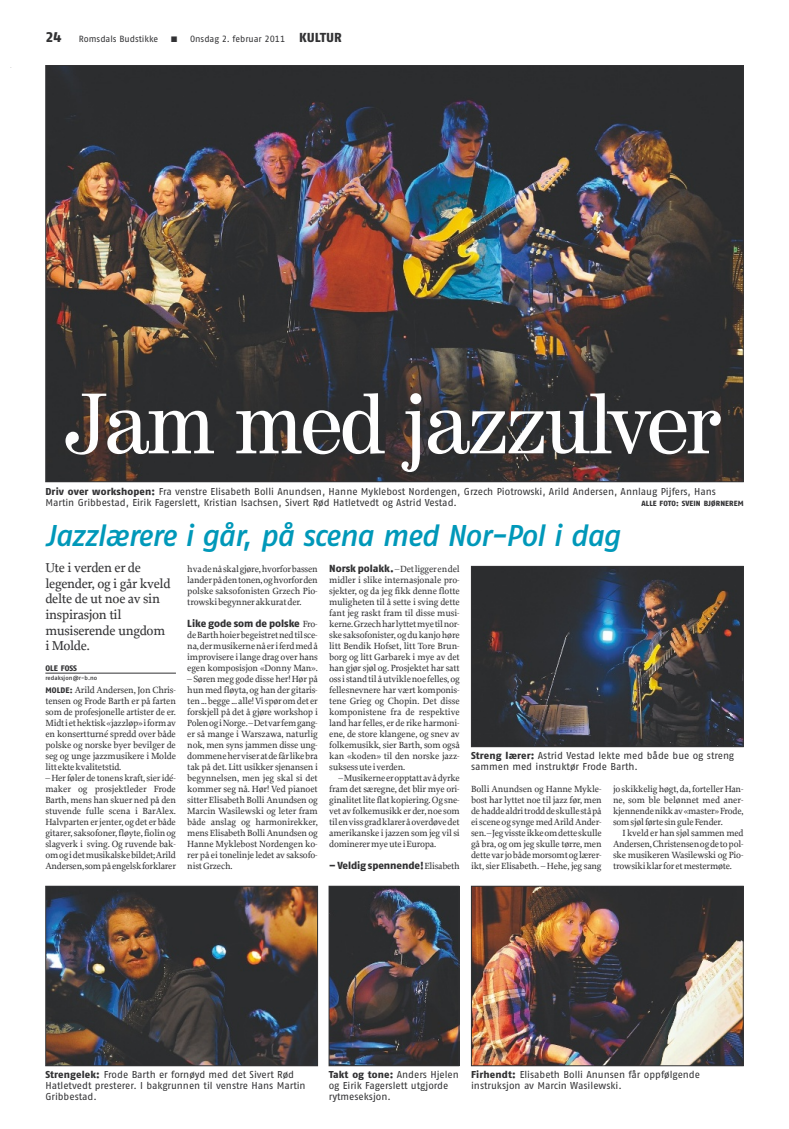
<style>
.page{position:relative;width:789px;height:1129px;background:#fff}
.page>*{position:absolute;margin:0;border:0;box-sizing:border-box;transform-origin:0 0}
.t1{font:85.1px "Century 725 BT";letter-spacing:-.035em;color:#fefefe}
.t2{font:italic 30px "Fago No Med Lf";letter-spacing:-.035em;color:#0098b9}
.t3{font:500 13.5px/15.5px "Proforma";letter-spacing:-.025em;color:#323234}
.t4{font:10.2px "Fago No Exb Lf";letter-spacing:-.01em;color:#323234}
.t5{font:10px/11px "Fago No Regular LF";letter-spacing:-.005em;color:#323234}
.t6{font:500 9.4px/11px "Proforma";letter-spacing:-.02em;color:#323234;text-align:justify}
.t7{font:9px "Fago No Regular Tf";color:#323234}
.t8{font:8px "Fago No Exb Lf";color:#323234}
.t9{font:7.5px "Fago No Exb Lf";letter-spacing:.015em;color:#323234}
.t10{font:6px "Fago No Med Lf";letter-spacing:.015em;color:#323234}
.t11{font:4px "Century 725 BT";color:#323232}
.s1{font-family:"Fago No Exb Tf";font-size:14px}
.s2{font-family:"Fago No Exb Tf";font-size:13px}
.s3{font-family:"Fago No Exb Lf"}
.s4{font-family:"Fago No Exb Lf";font-weight:400;font-size:8px}
.s5{font-family:"Proforma";font-weight:500;font-size:9.4px}
.s6{font-family:"Fago No Exb Lf";font-weight:400;font-size:10.2px}
</style>
<div class="page">
<hr style="left:45px;top:672px;width:131px;height:1px;background:#323234">
<img style="left:473px;top:887px;width:268px;height:176px">
<div style="left:471px;top:885px;width:272px;height:180px;border:1px solid #323234"></div>
<img style="left:330px;top:887px;width:127px;height:176px">
<div style="left:328px;top:885px;width:131px;height:180px;border:1px solid #323234"></div>
<img style="left:47px;top:887px;width:268px;height:176px">
<div style="left:45px;top:885px;width:272px;height:180px;border:1px solid #323234"></div>
<img style="left:47px;top:67px;width:694px;height:413px">
<img style="left:473px;top:568px;width:268px;height:176px">
<div style="left:471px;top:566px;width:272px;height:180px;border:1px solid #323234"></div>
<p class="t11" style="left:11px;top:65px;width:3px">.</p>
<p class="t7" style="left:45px;top:36px;width:114px"><span class="s1">24</span> Romsdals Budstikke</p>
<p class="t7" style="left:171px;top:36px;width:172px">■ Onsdag 2. februar 2011 <span class="s2">KULTUR</span></p>
<h1 class="t1" style="left:65px;top:393px;width:658px">Jam med jazzulver</h1>
<p class="t5" style="left:45px;top:486px;width:671px"><span class="s3">Driv over workshopen:</span> Fra venstre Elisabeth Bolli Anundsen, Hanne Myklebost Nordengen, Grzech Piotrowski, Arild Andersen, Annlaug Pijfers, Hans<br>Martin Gribbestad, Eirik Fagerslett, Kristian Isachsen, Sivert Rød Hatletvedt og Astrid Vestad.</p>
<p class="t9" style="left:641px;top:500px;width:104px">ALLE FOTO: SVEIN BJØRNEREM</p>
<h2 class="t2" style="left:45px;top:524px;width:576px">Jazzlærere i går, på scena med Nor-Pol i dag</h2>
<h3 class="t3" style="left:45px;top:560px;width:127px">Ute i verden er de legender, og i går kveld delte de ut noe av sin inspirasjon til musiserende ungdom i Molde.</h3>
<p class="t8" style="left:45px;top:664px;width:33px">OLE FOSS</p>
<p class="t10" style="left:45px;top:676px;width:53px">redaksjon@r-b.no</p>
<p class="t6" style="left:45px;top:684px;width:132px;text-align:left"><span class="s4">MOLDE:</span> Arild Andersen, Jon Chris&shy;tensen og Frode Barth er på farten som de profesjonelle artister de er.<br>Midtiethektisk«jazzløp»iformav en konsertturné spredd over både polske og norske byer bevilger de seg og unge jazzmusikere i Molde littektekvalitetstid.<br>–Herføler de tonenskraft,sieridé&shy;maker og prosjektleder Frode Barth, mens han skuer ned på den stuvende fulle scena i BarAlex.<br>Halvpartenerjenter,ogdet erbåde gitarer, saksofoner, fløyte, fiolin og slagverk i sving. Og ruvende bak&shy;omogidetmusikalskebildet;Arild Andersen,sompåengelskforklarer</p>
<p class="t6" style="left:187px;top:563px;width:132px">hvadenåskalgjøre,hvorforbassen landerpådentonen,oghvorforden polske saksofonisten Grzech Pio&shy;trowskibegynnerakkuratder.</p>
<p class="t4" style="left:187px;top:619px;width:132px">Like gode som de polske <span class="s5">Fro-</span></p>
<p class="t6" style="left:187px;top:629px;width:132px">deBarthhoierbegeistretnedtilsce&shy;na,dermusikernenåeriferdmedå improvisere i lange drag over hans egen komposisjon «Donny Man».</p>
<p class="t6" style="left:187px;top:673px;width:132px">– Søren meg gode disse her! Hør på hun med fløyta, og han der gitaris&shy;ten...begge...alle!Vispøromdeter forskjell på det å gjøre workshop i PolenogiNorge.–Detvarfemgang&shy;er så mange i Warszawa, naturlig nok, men syns jammen disse ung&shy;dommeneherviseratdefårlikebra tak på det. Litt usikker sjenansen i begynnelsen, men jeg skal si det kommer seg nå. Hør! Ved pianoet sitter Elisabeth Bolli Anundsen og Marcin Wasilewski og leter fram både anslag og harmonirekker, mens Elisabeth Bolli Anundsen og Hanne Myklebost Nordengen ko&shy;rer på ei tonelinje ledet av saksofo&shy;nistGrzech.</p>
<p class="t6" style="left:329px;top:563px;width:132px"><span class="s6">Norsk polakk.</span>–Detliggerendel midler i slike internasjonale pro&shy;sjekter, og da jeg fikk denne flotte muligheten til å sette i sving dette fant jeg raskt fram til disse musi&shy;kerne.Grzechharlyttetmyetilnor&shy;skesaksofonister,ogdukanjohøre litt Bendik Hofset, litt Tore Brun&shy;borg og litt Garbarek i mye av det han gjør sjøl og. Prosjektet har satt ossistandtilåutviklenoefelles,og fellesnevnere har vært komponis&shy;tene Grieg og Chopin. Det disse komponistene fra de respektive land har felles, er de rike harmoni&shy;ene, de store klangene, og snev av folkemusikk, sier Barth, som også kan «koden» til den norske jazz&shy;suksessuteiverden.</p>
<p class="t6" style="left:329px;top:772px;width:132px;text-indent:9px">–Musikerneeropptattavådyrke fram det særegne, det blir mye ori&shy;ginalitetlite flatkopiering.Ogsne&shy;vet avfolkemusikkerder,noe som tilenvissgradklareråoverdøvedet amerikanske i jazzen som jeg vil si dominerermyeuteiEuropa.</p>
<p class="t4" style="left:329px;top:861px;width:132px">– Veldig spennende!<span class="s5">Elisabeth</span></p>
<p class="t5" style="left:471px;top:750px;width:264px"><span class="s3">Streng lærer:</span> Astrid Vestad lekte med både bue og streng sammen med instruktør Frode Barth.</p>
<p class="t6" style="left:471px;top:783px;width:132px">Bolli Anundsen og Hanne Mykle&shy;bost har lyttet noe til jazz før, men dehaddealdritrodddeskulleståpå eisceneogsyngemedArildAnder&shy;sen.–Jegvissteikkeomdetteskulle gå bra, og om jeg skulle tørre, men dettevarjobådemorsomtoglærer&shy;ikt, sier Elisabeth. – Hehe, jeg sang</p>
<p class="t6" style="left:612px;top:783px;width:132px">jo skikkelighøgt,da,fortellerHan&shy;ne, som ble belønnet med aner&shy;kjennendenikkav«master»Frode, somsjølførtesinguleFender.</p>
<p class="t6" style="left:612px;top:827px;width:132px;text-indent:9px">I kveld er han sjøl sammen med Andersen,Christensenogdetopol&shy;ske musikeren Wasilewski og Pio&shy;trowsikiklarforetmestermøte.</p>
<p class="t5" style="left:45px;top:1069px;width:261px"><span class="s3">Strengelek:</span> Frode Barth er fornøyd med det Sivert Rød<br>Hatletvedt presterer. I bakgrunnen til venstre Hans Martin<br>Gribbestad.</p>
<p class="t5" style="left:328px;top:1069px;width:131px"><span class="s3">Takt og tone:</span> Anders Hjelen og Eirik Fagerslett utgjorde rytmeseksjon.</p>
<p class="t5" style="left:471px;top:1069px;width:230px"><span class="s3">Firhendt:</span> Elisabeth Bolli Anunsen får oppfølgende instruksjon av Marcin Wasilewski.</p>
</div>
